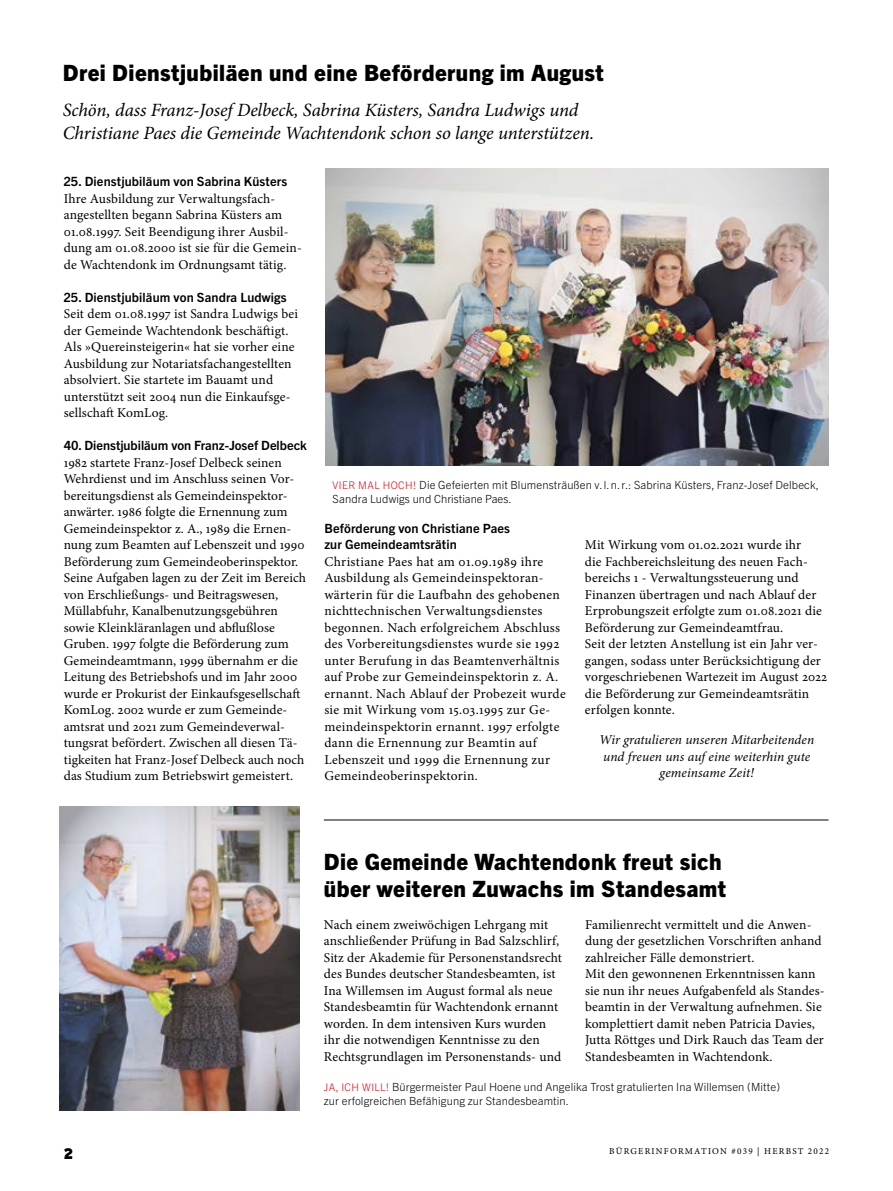
<style>
.page{position:relative;width:893px;height:1191px;background:#fff}
.page>*{position:absolute;margin:0;border:0;box-sizing:border-box;transform-origin:0 0}
.t1{font:800 22.5px/27px "Trade Gothic Next LT Pro";letter-spacing:.02em;color:#000}
.t2{font:italic 18.75px/22.5px "Minion Pro";letter-spacing:-.005em;color:#000}
.t3{font:15px "Hillray";color:#000}
.t4{font:13.5px/16.5px "Minion Pro";letter-spacing:.01em;color:#000}
.t5{font:italic 13.5px/16.5px "Minion Pro";letter-spacing:.005em;color:#000;text-align:center}
.t6{font:700 12.75px/16.5px "Trade Gothic Next LT Pro";letter-spacing:.01em;color:#000}
.t7{font:300 11.25px/14.2px "Trade Gothic Next LT Pro";letter-spacing:.01em;color:#000}
.t8{font:9px "Minion Pro Capt";letter-spacing:.135em;color:#000}
.s1{font-size:10.5px;color:#e30613}
</style>
<div class="page">
<hr style="left:324px;top:819px;width:504px;height:1px;background:#000">
<img style="left:60px;top:806px;width:240px;height:304px">
<img style="left:326px;top:168px;width:502px;height:297px">
<h1 class="t1" style="left:63px;top:58px;width:543px">Drei Dienstjubiläen und eine Beförderung im August</h1>
<h2 class="t2" style="left:63px;top:99px;width:533px">Schön, dass Franz-Josef Delbeck, Sabrina Küsters, Sandra Ludwigs und<br>Christiane Paes die Gemeinde Wachtendonk schon so lange unterstützen.</h2>
<p class="t6" style="left:64px;top:172px;width:225px">25. Dienstjubiläum von Sabrina Küsters</p>
<p class="t4" style="left:64px;top:190px;width:240px">Ihre Ausbildung zur Verwaltungsfach&shy;angestellten begann Sabrina Küsters am 01.08.1997. Seit Beendigung ihrer Ausbil&shy;dung am 01.08.2000 ist sie für die Gemein&shy;de Wachtendonk im Ordnungsamt tätig.</p>
<p class="t6" style="left:64px;top:288px;width:224px">25. Dienstjubiläum von Sandra Ludwigs</p>
<p class="t4" style="left:64px;top:306px;width:236px">Seit dem 01.08.1997 ist Sandra Ludwigs bei der Gemeinde Wachtendonk beschäftigt.<br>Als »Quereinsteigerin« hat sie vorher eine Ausbildung zur Notariatsfachangestellten absolviert. Sie startete im Bauamt und unterstützt seit 2004 nun die Einkaufsge&shy;sellschaft KomLog.</p>
<p class="t6" style="left:64px;top:436px;width:245px">40. Dienstjubiläum von Franz-Josef Delbeck</p>
<p class="t4" style="left:64px;top:454px;width:244px">1982 startete Franz-Josef Delbeck seinen Wehrdienst und im Anschluss seinen Vor&shy;bereitungsdienst als Gemeindeinspektor&shy;anwärter. 1986 folgte die Ernennung zum Gemeindeinspektor z. A., 1989 die Ernen&shy;nung zum Beamten auf Lebenszeit und 1990<br>Beförderung zum Gemeindeoberinspektor.<br>Seine Aufgaben lagen zu der Zeit im Bereich von Erschließungs- und Beitragswesen, Müllabfuhr, Kanalbenutzungsgebühren sowie Kleinkläranlagen und abflußlose Gruben. 1997 folgte die Beförderung zum Gemeindeamtmann, 1999 übernahm er die Leitung des Betriebshofs und im Jahr 2000 wurde er Prokurist der Einkaufsgesellschaft KomLog. 2002 wurde er zum Gemeinde&shy;amtsrat und 2021 zum Gemeindeverwal&shy;tungsrat befördert. Zwischen all diesen Tä&shy;tigkeiten hat Franz-Josef Delbeck auch noch das Studium zum Betriebswirt gemeistert.</p>
<p class="t7" style="left:333px;top:477px;width:488px"><span class="s1">VIER MAL HOCH!</span> Die Gefeierten mit Blumensträußen v.l.n.r.: Sabrina Küsters, Franz-Josef Delbeck,<br>Sandra Ludwigs und Christiane Paes.</p>
<p class="t6" style="left:324px;top:519px;width:187px">Beförderung von Christiane Paes zur Gemeindeamtsrätin</p>
<p class="t4" style="left:324px;top:553px;width:243px">Christiane Paes hat am 01.09.1989 ihre Ausbildung als Gemeindeinspektoran&shy;wärterin für die Laufbahn des gehobenen nichttechnischen Verwaltungsdienstes begonnen. Nach erfolgreichem Abschluss des Vorbereitungsdienstes wurde sie 1992 unter Berufung in das Beamtenverhältnis auf Probe zur Gemeindeinspektorin z. A. ernannt. Nach Ablauf der Probezeit wurde sie mit Wirkung vom 15.03.1995 zur Ge&shy;meindeinspektorin ernannt. 1997 erfolgte dann die Ernennung zur Beamtin auf Lebenszeit und 1999 die Ernennung zur Gemeindeoberinspektorin.</p>
<p class="t4" style="left:585px;top:536px;width:244px">Mit Wirkung vom 01.02.2021 wurde ihr<br>die Fachbereichsleitung des neuen Fach&shy;bereichs 1 - Verwaltungssteuerung und Finanzen übertragen und nach Ablauf der Erprobungszeit erfolgte zum 01.08.2021 die Beförderung zur Gemeindeamtfrau.<br>Seit der letzten Anstellung ist ein Jahr ver&shy;gangen, sodass unter Berücksichtigung der vorgeschriebenen Wartezeit im August 2022 die Beförderung zur Gemeindeamtsrätin erfolgen konnte.</p>
<p class="t5" style="left:599px;top:731px;width:217px">Wir gratulieren unseren Mitarbeitenden und freuen uns auf eine weiterhin gute gemeinsame Zeit!</p>
<h1 class="t1" style="left:324px;top:847px;width:404px">Die Gemeinde Wachtendonk freut sich über weiteren Zuwachs im Standesamt</h1>
<p class="t4" style="left:324px;top:916px;width:240px">Nach einem zweiwöchigen Lehrgang mit anschließender Prüfung in Bad Salzschlirf, Sitz der Akademie für Personenstandsrecht des Bundes deutscher Standesbeamten, ist Ina Willemsen im August formal als neue Standesbeamtin für Wachtendonk ernannt worden. In dem intensiven Kurs wurden ihr die notwendigen Kenntnisse zu den Rechtsgrundlagen im Personenstands- und</p>
<p class="t4" style="left:585px;top:916px;width:241px">Familienrecht vermittelt und die Anwen&shy;dung der gesetzlichen Vorschriften anhand zahlreicher Fälle demonstriert.<br>Mit den gewonnenen Erkenntnissen kann sie nun ihr neues Aufgabenfeld als Standes&shy;beamtin in der Verwaltung aufnehmen. Sie komplettiert damit neben Patricia Davies, Jutta Röttges und Dirk Rauch das Team der Standesbeamten in Wachtendonk.</p>
<p class="t7" style="left:324px;top:1079px;width:458px"><span class="s1">JA, ICH WILL!</span> Bürgermeister Paul Hoene und Angelika Trost gratulierten Ina Willemsen (Mitte) zur erfolgreichen Befähigung zur Standesbeamtin.</p>
<p class="t3" style="left:64px;top:1145px;width:11px">2</p>
<p class="t8" style="left:609px;top:1145px;width:221px">BÜRGERINFORMATION #039 | HERBST 2022</p>
</div>
